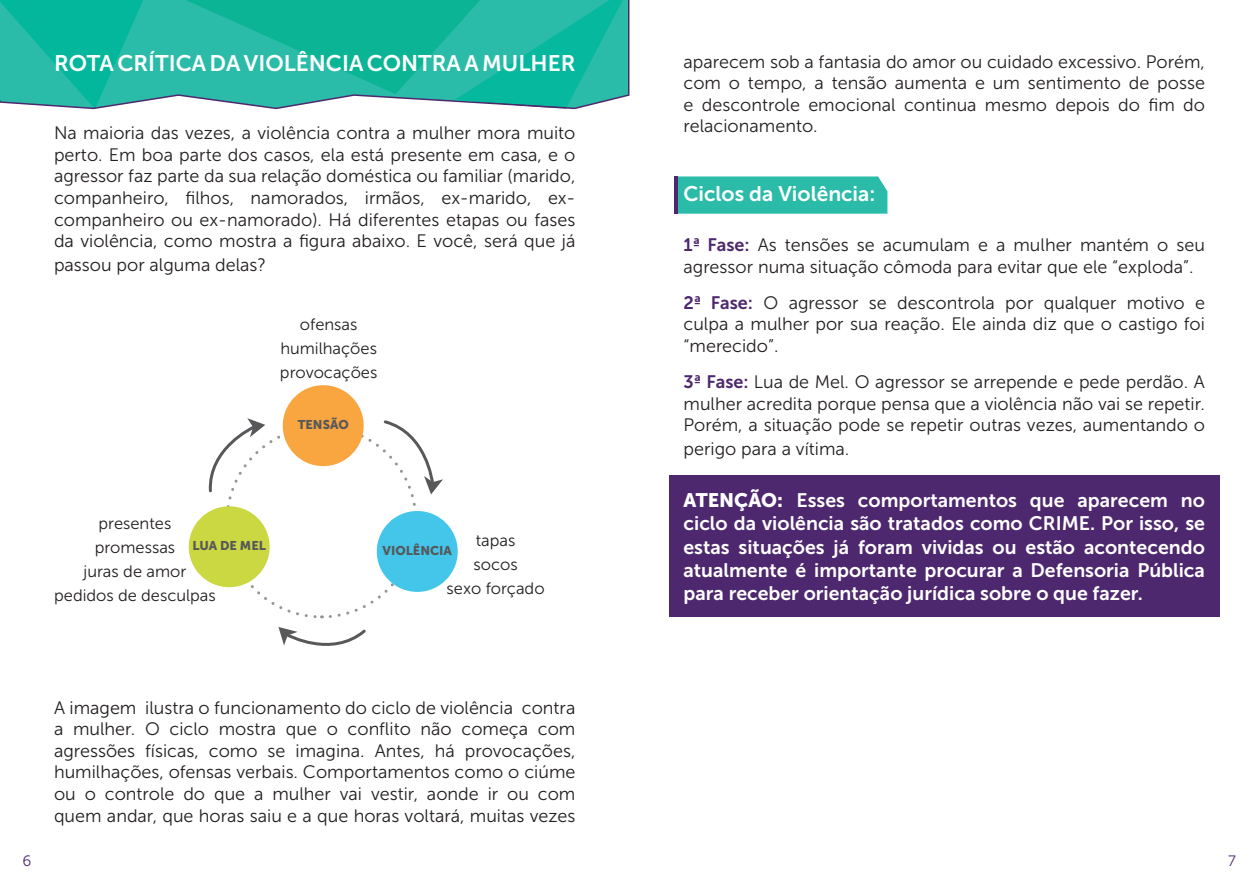
<style>
.page{position:relative;width:1259px;height:893px;background:#fff}
.page>*{position:absolute;margin:0;border:0;box-sizing:border-box;transform-origin:0 0}
.t1{font:22.5px "Museo Sans 700";color:#fff}
.t2{font:21px "Museo Sans 700";color:#fff}
.t3{font:19.5px/23.4px "Museo Sans 700";color:#fff;text-align:justify}
.t4{font:18px/21.6px "Museo Sans 300";color:#231f20;text-align:justify}
.t5{font:16.5px/24px "Museo Sans 300";color:#231f20;text-align:center}
.t6{font:15px "Museo Sans 300";color:#4e286e}
.t7{font:12.6px "Museo Sans 900";color:#57585a}
.s1{font-family:"Museo Sans 700";color:#4e286e}
.s2{font-family:"Museo Sans 900"}
</style>
<div class="page">
<div style="left:669px;top:475px;width:550px;height:142px;background:#4e286e"></div>
<div style="left:677px;top:176px;width:210px;height:38px;background:#2abca8"></div>
<svg style="left:143px;top:0;width:486px;height:102px;background:#33b9a9"></svg>
<svg style="left:0;top:0;width:143px;height:110px;background:#1ebaa4"></svg>
<svg style="left:186px;top:0;width:437px;height:109px;background:#28baa4"></svg>
<hr style="left:674px;top:176px;width:3px;height:38px;background:#4e286e">
<div style="left:377px;top:511px;width:81px;height:81px;background:#43c6ea;border-radius:50%"></div>
<div style="left:189px;top:506px;width:81px;height:81px;background:#cbd842;border-radius:50%"></div>
<div style="left:283px;top:385px;width:81px;height:81px;background:#f9a540;border-radius:50%"></div>
<svg style="left:208px;top:418px;width:235px;height:201px"></svg>
<svg style="left:278px;top:627px;width:88px;height:19px"></svg>
<p class="t1" style="left:54px;top:51px;width:523px">ROTA CRÍTICA DA VIOLÊNCIA CONTRA A MULHER</p>
<p class="t4" style="left:54px;top:122px;width:523px">Na maioria das vezes, a violência contra a mulher mora muito perto. Em boa parte dos casos, ela está presente em casa, e o agressor faz parte da sua relação doméstica ou familiar (marido, companheiro, filhos, namorados, irmãos, ex-marido, ex&shy;companheiro ou ex-namorado). Há diferentes etapas ou fases da violência, como mostra a figura abaixo. E você, será que já</p>
<p class="t4" style="left:54px;top:254px;width:214px">passou por alguma delas?</p>
<p class="t5" style="left:280px;top:312px;width:99px">ofensas humilhações provocações</p>
<p class="t7" style="left:298px;top:417px;width:53px">TENSÃO</p>
<p class="t5" style="left:54px;top:511px;width:163px">presentes<br>promessas<br>juras de amor pedidos de desculpas</p>
<p class="t7" style="left:192px;top:538px;width:75px">LUA DE MEL</p>
<p class="t5" style="left:446px;top:528px;width:100px">tapas<br>socos<br>sexo forçado</p>
<p class="t7" style="left:382px;top:544px;width:71px">VIOLÊNCIA</p>
<p class="t4" style="left:54px;top:697px;width:523px">A imagem ilustra o funcionamento do ciclo de violência contra a mulher. O ciclo mostra que o conflito não começa com agressões físicas, como se imagina. Antes, há provocações, humilhações, ofensas verbais. Comportamentos como o ciúme ou o controle do que a mulher vai vestir, aonde ir ou com quem andar, que horas saiu e a que horas voltará, muitas vezes</p>
<p class="t4" style="left:683px;top:51px;width:523px">aparecem sob a fantasia do amor ou cuidado excessivo. Porém, com o tempo, a tensão aumenta e um sentimento de posse e descontrole emocional continua mesmo depois do fim do relacionamento.</p>
<p class="t2" style="left:683px;top:182px;width:193px">Ciclos da Violência:</p>
<p class="t4" style="left:683px;top:234px;width:523px"><span class="s1">1ª Fase:</span> As tensões se acumulam e a mulher mantém o seu agressor numa situação cômoda para evitar que ele “exploda”.</p>
<p class="t4" style="left:683px;top:292px;width:523px"><span class="s1">2ª Fase:</span> O agressor se descontrola por qualquer motivo e culpa a mulher por sua reação. Ele ainda diz que o castigo foi “merecido”.</p>
<p class="t4" style="left:683px;top:371px;width:523px"><span class="s1">3ª Fase:</span> Lua de Mel. O agressor se arrepende e pede perdão. A mulher acredita porque pensa que a violência não vai se repetir.<br>Porém, a situação pode se repetir outras vezes, aumentando o</p>
<p class="t4" style="left:683px;top:438px;width:167px">perigo para a vítima.</p>
<p class="t3" style="left:683px;top:488px;width:523px"><span class="s2">ATENÇÃO:</span> Esses comportamentos que aparecem no ciclo da violência são tratados como CRIME. Por isso, se estas situações já foram vividas ou estão acontecendo atualmente é importante procurar a Defensoria Pública para receber orientação jurídica sobre o que fazer.</p>
<p class="t6" style="left:23px;top:853px;width:10px">6</p>
<p class="t6" style="left:1228px;top:853px;width:9px">7</p>
</div>
